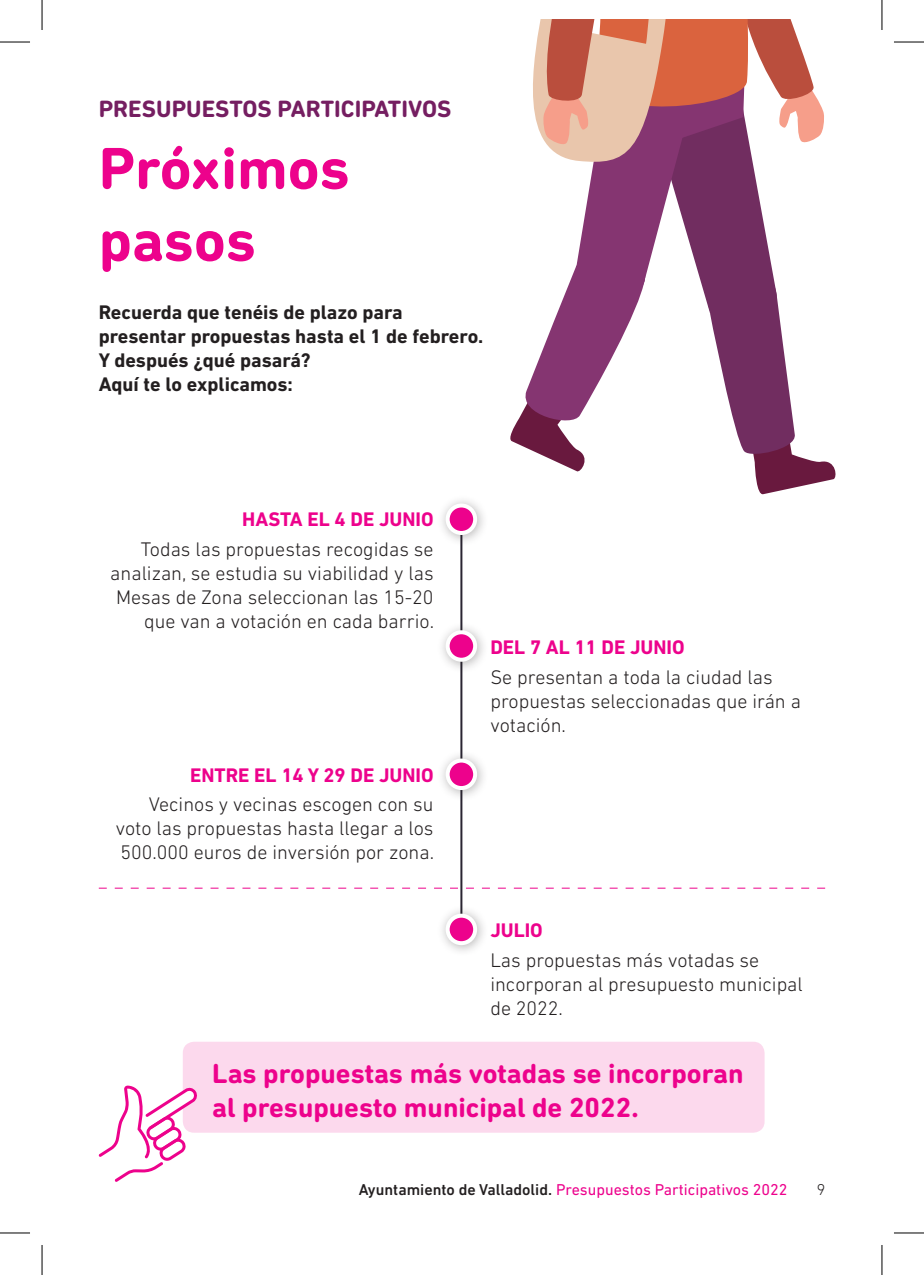
<style>
.page{position:relative;width:924px;height:1275px;background:#fff}
.page>*{position:absolute;margin:0;border:0;box-sizing:border-box;transform-origin:0 0}
.t1{font:700 60px/72px "DIN Next Rounded LT Pro";color:#ed028c}
.t2{font:700 28px/33.6px "DIN Next Rounded LT Pro";color:#ed028c}
.t3{font:700 24px "DIN Next Rounded LT Pro";color:#751e61}
.t4{font:300 20px/24px "DIN Next LT Pro";color:#231f20}
.t5{font:700 20px/24px "DIN Next LT Pro";color:#231f20}
.t6{font:700 20px "DIN Next LT Pro";color:#ed028c}
.t7{font:16px "DIN Next LT Pro";color:#ed028c}
.t8{font:300 16px "DIN Next LT Pro";color:#231f20}
.s1{font-weight:500;color:#231f20}
</style>
<div class="page">
<div style="left:183px;top:1041px;width:581px;height:91px;background:#fcd9ed;border-radius:11px"></div>
<svg style="left:510px;top:19px;width:326px;height:476px"></svg>
<hr style="left:460px;top:513px;width:2px;height:416px;background:#2a2532">
<div style="left:436px;top:494px;width:52px;height:52px;background:#231f20;opacity:.35"></div>
<svg style="left:447px;top:505px;width:28px;height:28px"></svg>
<div style="left:445px;top:503px;width:32px;height:32px;border:4px solid #fff;border-radius:50%"></div>
<div style="left:436px;top:621px;width:52px;height:52px;background:#231f20;opacity:.35"></div>
<svg style="left:447px;top:632px;width:28px;height:28px"></svg>
<div style="left:445px;top:630px;width:32px;height:32px;border:4px solid #fff;border-radius:50%"></div>
<div style="left:436px;top:749px;width:52px;height:52px;background:#231f20;opacity:.35"></div>
<svg style="left:447px;top:760px;width:28px;height:28px"></svg>
<div style="left:445px;top:758px;width:32px;height:32px;border:4px solid #fff;border-radius:50%"></div>
<div style="left:436px;top:905px;width:52px;height:51px;background:#231f20;opacity:.35"></div>
<svg style="left:447px;top:915px;width:28px;height:28px"></svg>
<div style="left:445px;top:913px;width:32px;height:32px;border:4px solid #fff;border-radius:50%"></div>
<svg style="left:99px;top:887px;width:725px;height:1px"></svg>
<svg style="left:98px;top:1085px;width:100px;height:96px"></svg>
<hr style="left:0;top:42px;width:30px;height:1px;background:#000">
<hr style="left:893px;top:42px;width:30px;height:1px;background:#000">
<hr style="left:0;top:1232px;width:30px;height:1px;background:#000">
<hr style="left:893px;top:1232px;width:30px;height:1px;background:#000">
<hr style="left:42px;top:0;width:1px;height:30px;background:#000">
<hr style="left:42px;top:1245px;width:1px;height:30px;background:#000">
<hr style="left:881px;top:0;width:1px;height:30px;background:#000">
<hr style="left:881px;top:1245px;width:1px;height:30px;background:#000">
<p class="t3" style="left:99px;top:94px;width:354px">PRESUPUESTOS PARTICIPATIVOS</p>
<p class="t1" style="left:99px;top:132px;width:252px">Próximos pasos</p>
<p class="t5" style="left:99px;top:300px;width:386px">Recuerda que tenéis de plazo para presentar propuestas hasta el 1 de febrero.<br>Y después ¿qué pasará?<br>Aquí te lo explicamos:</p>
<p class="t6" style="left:242px;top:508px;width:193px">HASTA EL 4 DE JUNIO</p>
<p class="t4" style="left:110px;top:537px;width:325px;text-align:right">Todas las propuestas recogidas se analizan, se estudia su viabilidad y las Mesas de Zona seleccionan las 15-20 que van a votación en cada barrio.</p>
<p class="t6" style="left:190px;top:763px;width:245px">ENTRE EL 14 Y 29 DE JUNIO</p>
<p class="t4" style="left:116px;top:792px;width:320px;text-align:justify;text-indent:33px">Vecinos y vecinas escogen con su voto las propuestas hasta llegar a los 500.000 euros de inversión por zona.</p>
<p class="t6" style="left:490px;top:635px;width:196px">DEL 7 AL 11 DE JUNIO</p>
<p class="t4" style="left:490px;top:664px;width:312px">Se presentan a toda la ciudad las propuestas seleccionadas que irán a votación.</p>
<p class="t6" style="left:490px;top:919px;width:54px">JULIO</p>
<p class="t4" style="left:490px;top:948px;width:314px">Las propuestas más votadas se incorporan al presupuesto municipal de 2022.</p>
<p class="t2" style="left:212px;top:1056px;width:532px">Las propuestas más votadas se incorporan al presupuesto municipal de 2022.</p>
<p class="t7" style="left:358px;top:1180px;width:430px"><span class="s1">Ayuntamiento de Valladolid.</span> Presupuestos Participativos 2022</p>
<p class="t8" style="left:816px;top:1180px;width:10px">9</p>
</div>
